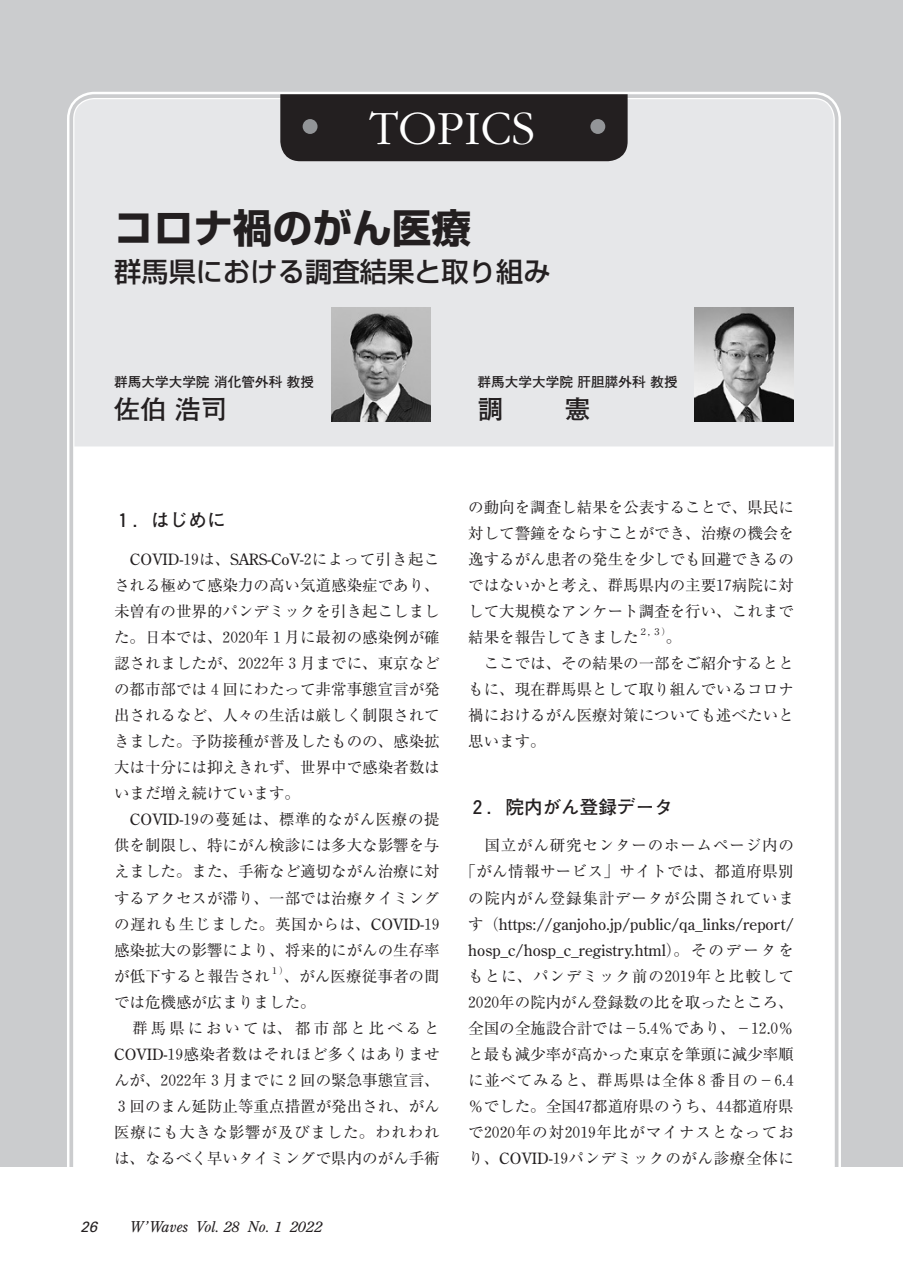
<style>
.page{position:relative;width:903px;height:1275px;background:#fff}
.page>*{position:absolute;margin:0;border:0;box-sizing:border-box;transform-origin:0 0}
.t1{font:300 49.52px "Garamond";color:#fff}
.t2{font:700 39.73px "Shin Go Pro";color:#231f20}
.t3{font:500 27.3px "Shin Go Pro";color:#231f20}
.t4{font:700 26.07px "Futo Go B101 Pro";color:#231f20}
.t5{font:700 18.55px "Futo Go B101 Pro";color:#231f20}
.t6{font:15.58px/26.1px "Ryumin Pro";color:#231f20;text-align:justify}
.t7{font:15.58px/26.1px "Century Old Style";color:#231f20}
.t8{font:15.58px/26.1px "Ryumin Pro";letter-spacing:.055em;color:#231f20;text-align:center}
.t9{font:italic 14.88px "Century Old Style";color:#231f20}
.t10{font:italic 14.88px "Univers";color:#231f20}
.t11{font:700 13.65px "Futo Go B101 Pro";color:#231f20}
.t12{font:9.1px "Ryumin Pro";color:#231f20}
.s1{font-family:"Hankaku Num Ftg";font-weight:400}
.s2{font-family:"Hankaku Num Rmr"}
.s3{font-family:"Ryumin Pro"}
.s4{font-family:"Century Old Style"}
</style>
<div class="page">
<div style="left:0;top:0;width:902px;height:1166px;background:#cbccce"></div>
<div style="left:66px;top:91px;width:776px;height:1076px;background:#fff"></div>
<div style="left:74px;top:99px;width:759px;height:347px;background:#e6e7e9"></div>
<div style="left:280px;top:94px;width:348px;height:67px;background:#231f20"></div>
<div style="left:303px;top:119px;width:14px;height:15px;background:#939598;border-radius:50%"></div>
<div style="left:590px;top:119px;width:15px;height:15px;background:#939598;border-radius:50%"></div>
<img style="left:694px;top:308px;width:100px;height:114px">
<img style="left:331px;top:308px;width:99px;height:114px">
<h1 class="t1" style="left:370px;top:101px;width:167px">TOPICS</h1>
<h2 class="t2" style="left:114px;top:197px;width:359px">コロナ禍のがん医療</h2>
<h3 class="t3" style="left:114px;top:249px;width:438px">群馬県における調査結果と取り組み</h3>
<p class="t11" style="left:114px;top:370px;width:202px">群馬大学大学院 消化管外科 教授</p>
<h3 class="t4" style="left:114px;top:388px;width:114px">佐伯 浩司</h3>
<p class="t11" style="left:477px;top:370px;width:202px">群馬大学大学院 肝胆膵外科 教授</p>
<h3 class="t4" style="left:477px;top:388px;width:114px">調　 　憲</h3>
<p class="t5" style="left:119px;top:505px;width:108px"><span class="s1">1</span> ．はじめに</p>
<p class="t7" style="left:130px;top:546px;width:311px">COVID-<span class="s2">19</span><span class="s3">は、</span>SARS-CoV-<span class="s2">2</span><span class="s3">によって引き起こ</span></p>
<p class="t6" style="left:114px;top:571px;width:327px">される極めて感染力の高い気道感染症であり、未曽有の世界的パンデミックを引き起こしました。日本では、<span class="s2">2020</span>年 <span class="s2">1</span> 月に最初の感染例が確認されましたが、<span class="s2">2022</span>年 <span class="s2">3</span> 月までに、東京などの都市部では <span class="s2">4</span> 回にわたって非常事態宣言が発出されるなど、人々の生活は厳しく制限されてきました。予防接種が普及したものの、感染拡大は十分には抑えきれず、世界中で感染者数はいまだ増え続けています。</p>
<p class="t6" style="left:114px;top:805px;width:327px;text-indent:16px"><span class="s4">COVID-</span><span class="s2">19</span>の蔓延は、標準的ながん医療の提供を制限し、特にがん検診には多大な影響を与えました。また、手術など適切ながん治療に対するアクセスが滞り、一部では治療タイミングの遅れも生じました。英国からは、<span class="s4">COVID-</span><span class="s2">19</span>感染拡大の影響により、将来的にがんの生存率が低下すると報告され</p>
<p class="t12" style="left:270px;top:963px;width:20px">１）</p>
<p class="t6" style="left:114px;top:962px;width:327px;text-align:left;text-indent:170px">、がん医療従事者の間では危機感が広まりました。<br>　群馬県においては、都市部と比べると<br><span class="s4">COVID-</span><span class="s2">19</span>感染者数はそれほど多くはありませんが、<span class="s2">2022</span>年 <span class="s2">3</span> 月までに <span class="s2">2</span> 回の緊急事態宣言、<br><span class="s2">3</span> 回のまん延防止等重点措置が発出され、がん医療にも大きな影響が及びました。われわれは、なるべく早いタイミングで県内のがん手術</p>
<p class="t10" style="left:81px;top:1218px;width:18px">26</p>
<p class="t9" style="left:130px;top:1218px;width:193px">W’Waves Vol. 28 No. 1 2022</p>
<p class="t6" style="left:468px;top:493px;width:327px">の動向を調査し結果を公表することで、県民に対して警鐘をならすことができ、治療の機会を逸するがん患者の発生を少しでも回避できるのではないかと考え、群馬県内の主要<span class="s2">17</span>病院に対して大規模なアンケート調査を行い、これまで結果を報告してきました</p>
<p class="t12" style="left:639px;top:625px;width:33px">２<span class="s4">,</span> ３）</p>
<p class="t6" style="left:468px;top:623px;width:327px;text-align:left;text-indent:198px">。<br>　ここでは、その結果の一部をご紹介するとともに、現在群馬県として取り組んでいるコロナ禍におけるがん医療対策についても述べたいと思います。</p>
<p class="t5" style="left:473px;top:792px;width:201px"><span class="s1">2</span> ．院内がん登録データ</p>
<p class="t8" style="left:460px;top:831px;width:335px">　国立がん研究センターのホームページ内の「がん情報サービス」サイトでは、都道府県別の院内がん登録集計データが公開されていま</p>
<p class="t7" style="left:468px;top:911px;width:327px"><span class="s3">す（</span>https://ganjoho.jp/public/qa_links/report/ hosp_c/hosp_c_registry.html<span class="s3">）。そのデータを</span></p>
<p class="t6" style="left:468px;top:962px;width:327px">もとに、パンデミック前の<span class="s2">2019</span>年と比較して<span class="s2">2020</span>年の院内がん登録数の比を取ったところ、全国の全施設合計では－<span class="s2">5</span><span class="s4">.</span><span class="s2">4</span>％であり、－<span class="s2">12</span><span class="s4">.</span><span class="s2">0</span>％と最も減少率が高かった東京を筆頭に減少率順に並べてみると、群馬県は全体 <span class="s2">8</span> 番目の－<span class="s2">6</span><span class="s4">.</span><span class="s2">4</span>％でした。全国<span class="s2">47</span>都道府県のうち、<span class="s2">44</span>都道府県で<span class="s2">2020</span>年の対<span class="s2">2019</span>年比がマイナスとなっており、<span class="s4">COVID-</span><span class="s2">19</span>パンデミックのがん診療全体に</p>
</div>
